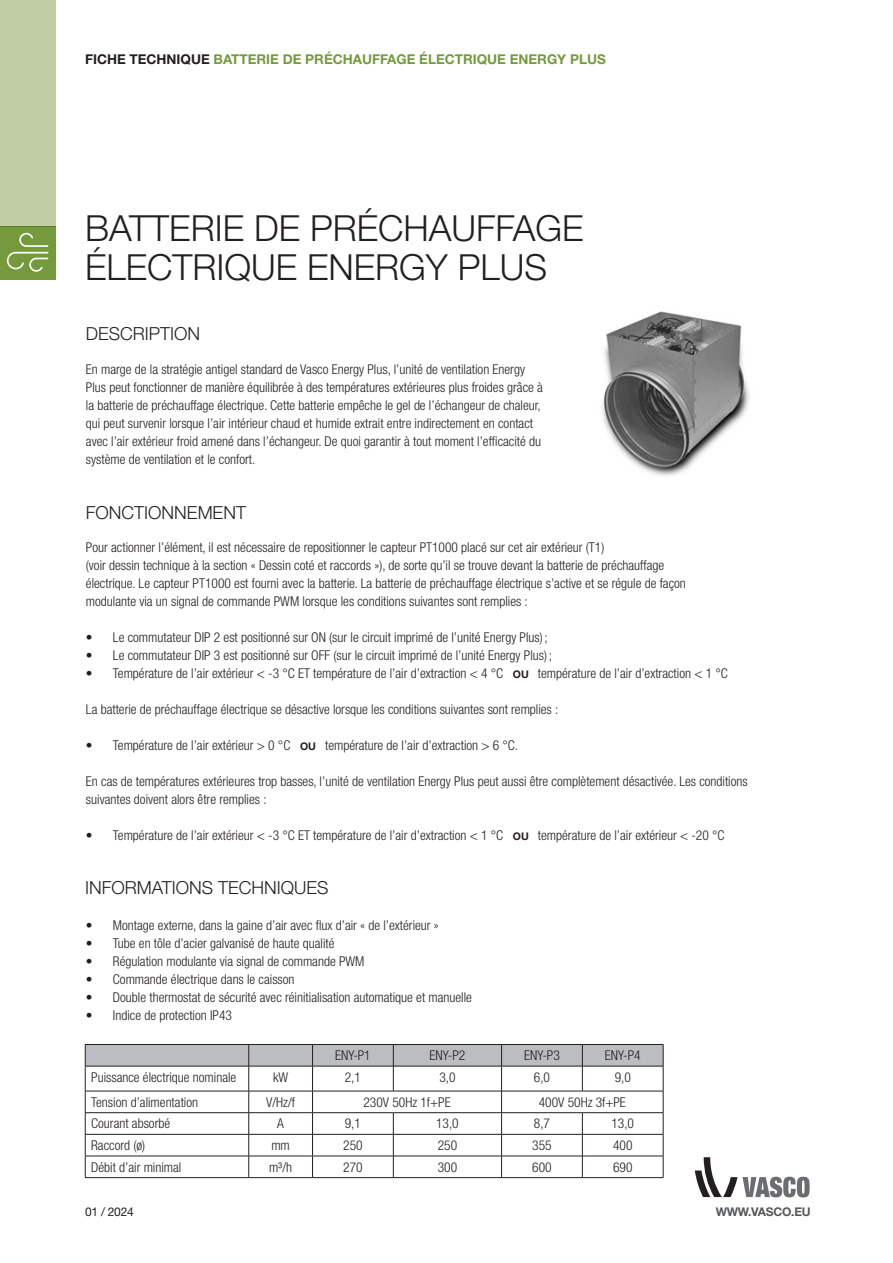
<style>
.page{position:relative;width:893px;height:1263px;background:#fff}
.page>*{position:absolute;margin:0;border:0;box-sizing:border-box;transform-origin:0 0}
.t1{font:300 36px/39px "Helvetica Neue LT Std";color:#231f20}
.t2{font:300 18px "Helvetica Neue LT Std";color:#231f20}
.Paragraph_Style_1{font:300 condensed 13.5px/18px "Helvetica Neue LT Std";color:#231f20}
.t3{font:700 13.5px "Helvetica Neue LT Std";color:#759a3d}
.t4{font:700 12px "Helvetica Neue LT Std";letter-spacing:-.02em;color:#57585a}
.t5{font:12px "Helvetica Neue LT Std";letter-spacing:-.02em;color:#231f20}
.s1{color:#231f20}
.s2{font-weight:700;font-stretch:normal;font-size:10.5px}
</style>
<div class="page">
<div style="left:0;top:0;width:55px;height:226px;background:#c1cda4"></div>
<div style="left:0;top:226px;width:55px;height:54px;background:#759a3d"></div>
<svg style="left:7px;top:233px;width:41px;height:39px"></svg>
<svg style="left:695px;top:1157px;width:115px;height:40px"></svg>
<svg style="left:85px;top:1044px;width:579px;height:133px"></svg>
<hr style="left:85px;top:1177px;width:164px;height:1px;background:#231f20">
<hr style="left:249px;top:1177px;width:64px;height:1px;background:#231f20">
<hr style="left:313px;top:1177px;width:80px;height:1px;background:#231f20">
<hr style="left:393px;top:1177px;width:109px;height:1px;background:#231f20">
<hr style="left:502px;top:1177px;width:80px;height:1px;background:#231f20">
<hr style="left:582px;top:1177px;width:81px;height:1px;background:#231f20">
<img style="left:602px;top:311px;width:147px;height:165px">
<p class="t3" style="left:85px;top:51px;width:522px"><span class="s1">FICHE TECHNIQUE</span> BATTERIE DE PRÉCHAUFFAGE ÉLECTRIQUE ENERGY PLUS</p>
<h1 class="t1" style="left:85px;top:208px;width:500px">BATTERIE DE PRÉCHAUFFAGE<br>ÉLECTRIQUE ENERGY PLUS</h1>
<p class="t2" style="left:86px;top:323px;width:116px">DESCRIPTION</p>
<p class="Paragraph_Style_1" style="left:86px;top:360px;width:458px">En marge de la stratégie antigel standard de Vasco Energy Plus, l’unité de ventilation Energy Plus peut fonctionner de manière équilibrée à des températures extérieures plus froides grâce à la batterie de préchauffage électrique. Cette batterie empêche le gel de l’échangeur de chaleur, qui peut survenir lorsque l’air intérieur chaud et humide extrait entre indirectement en contact avec l’air extérieur froid amené dans l’échangeur. De quoi garantir à tout moment l’efficacité du système de ventilation et le confort.</p>
<p class="t2" style="left:86px;top:501px;width:162px">FONCTIONNEMENT</p>
<p class="Paragraph_Style_1" style="left:86px;top:538px;width:520px">Pour actionner l’élément, il est nécessaire de repositionner le capteur PT1000 placé sur cet air extérieur (T1)</p>
<p class="Paragraph_Style_1" style="left:86px;top:556px;width:580px">(voir dessin technique à la section « Dessin coté et raccords »), de sorte qu’il se trouve devant la batterie de préchauffage</p>
<p class="Paragraph_Style_1" style="left:86px;top:574px;width:601px">électrique. Le capteur PT1000 est fourni avec la batterie. La batterie de préchauffage électrique s’active et se régule de façon</p>
<p class="Paragraph_Style_1" style="left:86px;top:592px;width:443px">modulante via un signal de commande PWM lorsque les conditions suivantes sont remplies :</p>
<p class="Paragraph_Style_1" style="left:86px;top:628px;width:463px">• Le commutateur DIP 2 est positionné sur ON (sur le circuit imprimé de l’unité Energy Plus) ;</p>
<p class="Paragraph_Style_1" style="left:86px;top:646px;width:468px">• Le commutateur DIP 3 est positionné sur OFF (sur le circuit imprimé de l’unité Energy Plus) ;</p>
<p class="Paragraph_Style_1" style="left:86px;top:664px;width:643px">• Température de l’air extérieur &lt; -3 °C ET température de l’air d’extraction &lt; 4 °C <span class="s2">OU</span> température de l’air d’extraction &lt; 1 °C</p>
<p class="Paragraph_Style_1" style="left:86px;top:700px;width:474px">La batterie de préchauffage électrique se désactive lorsque les conditions suivantes sont remplies :</p>
<p class="Paragraph_Style_1" style="left:86px;top:736px;width:434px">• Température de l’air extérieur &gt; 0 °C <span class="s2">OU</span> température de l’air d’extraction &gt; 6 °C.</p>
<p class="Paragraph_Style_1" style="left:86px;top:772px;width:663px">En cas de températures extérieures trop basses, l’unité de ventilation Energy Plus peut aussi être complètement désactivée. Les conditions suivantes doivent alors être remplies :</p>
<p class="Paragraph_Style_1" style="left:86px;top:826px;width:640px">• Température de l’air extérieur &lt; -3 °C ET température de l’air d’extraction &lt; 1 °C <span class="s2">OU</span> température de l’air extérieur &lt; -20 °C</p>
<p class="t2" style="left:85px;top:876px;width:245px">INFORMATIONS TECHNIQUES</p>
<p class="Paragraph_Style_1" style="left:86px;top:916px;width:354px">• Montage externe, dans la gaine d’air avec flux d’air « de l’extérieur »</p>
<p class="Paragraph_Style_1" style="left:86px;top:934px;width:250px">• Tube en tôle d’acier galvanisé de haute qualité</p>
<p class="Paragraph_Style_1" style="left:86px;top:952px;width:280px">• Régulation modulante via signal de commande PWM</p>
<p class="Paragraph_Style_1" style="left:86px;top:970px;width:210px">• Commande électrique dans le caisson</p>
<p class="Paragraph_Style_1" style="left:86px;top:988px;width:388px">• Double thermostat de sécurité avec réinitialisation automatique et manuelle</p>
<p class="Paragraph_Style_1" style="left:86px;top:1006px;width:148px">• Indice de protection IP43</p>
<p class="Paragraph_Style_1" style="left:335px;top:1046px;width:37px">ENY-P1</p>
<p class="Paragraph_Style_1" style="left:430px;top:1046px;width:37px">ENY-P2</p>
<p class="Paragraph_Style_1" style="left:524px;top:1046px;width:37px">ENY-P3</p>
<p class="Paragraph_Style_1" style="left:605px;top:1046px;width:37px">ENY-P4</p>
<p class="Paragraph_Style_1" style="left:91px;top:1068px;width:147px">Puissance électrique nominale</p>
<p class="Paragraph_Style_1" style="left:273px;top:1068px;width:17px">kW</p>
<p class="Paragraph_Style_1" style="left:345px;top:1068px;width:18px">2,1</p>
<p class="Paragraph_Style_1" style="left:439px;top:1068px;width:18px">3,0</p>
<p class="Paragraph_Style_1" style="left:534px;top:1068px;width:18px">6,0</p>
<p class="Paragraph_Style_1" style="left:615px;top:1068px;width:18px">9,0</p>
<p class="Paragraph_Style_1" style="left:91px;top:1093px;width:108px">Tension d’alimentation</p>
<p class="Paragraph_Style_1" style="left:266px;top:1093px;width:30px">V/Hz/f</p>
<p class="Paragraph_Style_1" style="left:363px;top:1093px;width:89px">230V 50Hz 1f+PE</p>
<p class="Paragraph_Style_1" style="left:539px;top:1093px;width:89px">400V 50Hz 3f+PE</p>
<p class="Paragraph_Style_1" style="left:91px;top:1114px;width:80px">Courant absorbé</p>
<p class="Paragraph_Style_1" style="left:277px;top:1114px;width:8px">A</p>
<p class="Paragraph_Style_1" style="left:345px;top:1114px;width:18px">9,1</p>
<p class="Paragraph_Style_1" style="left:436px;top:1114px;width:24px">13,0</p>
<p class="Paragraph_Style_1" style="left:534px;top:1114px;width:18px">8,7</p>
<p class="Paragraph_Style_1" style="left:611px;top:1114px;width:24px">13,0</p>
<p class="Paragraph_Style_1" style="left:91px;top:1136px;width:55px">Raccord (ø)</p>
<p class="Paragraph_Style_1" style="left:271px;top:1136px;width:20px">mm</p>
<p class="Paragraph_Style_1" style="left:343px;top:1136px;width:21px">250</p>
<p class="Paragraph_Style_1" style="left:438px;top:1136px;width:21px">250</p>
<p class="Paragraph_Style_1" style="left:532px;top:1136px;width:21px">355</p>
<p class="Paragraph_Style_1" style="left:613px;top:1136px;width:21px">400</p>
<p class="Paragraph_Style_1" style="left:91px;top:1158px;width:92px">Débit d’air minimal</p>
<p class="Paragraph_Style_1" style="left:269px;top:1158px;width:25px">m³/h</p>
<p class="Paragraph_Style_1" style="left:343px;top:1158px;width:21px">270</p>
<p class="Paragraph_Style_1" style="left:438px;top:1158px;width:21px">300</p>
<p class="Paragraph_Style_1" style="left:532px;top:1158px;width:21px">600</p>
<p class="Paragraph_Style_1" style="left:613px;top:1158px;width:21px">690</p>
<p class="t5" style="left:85px;top:1205px;width:50px">01 / 2024</p>
<p class="t4" style="left:716px;top:1204px;width:97px">WWW.VASCO.EU</p>
</div>
